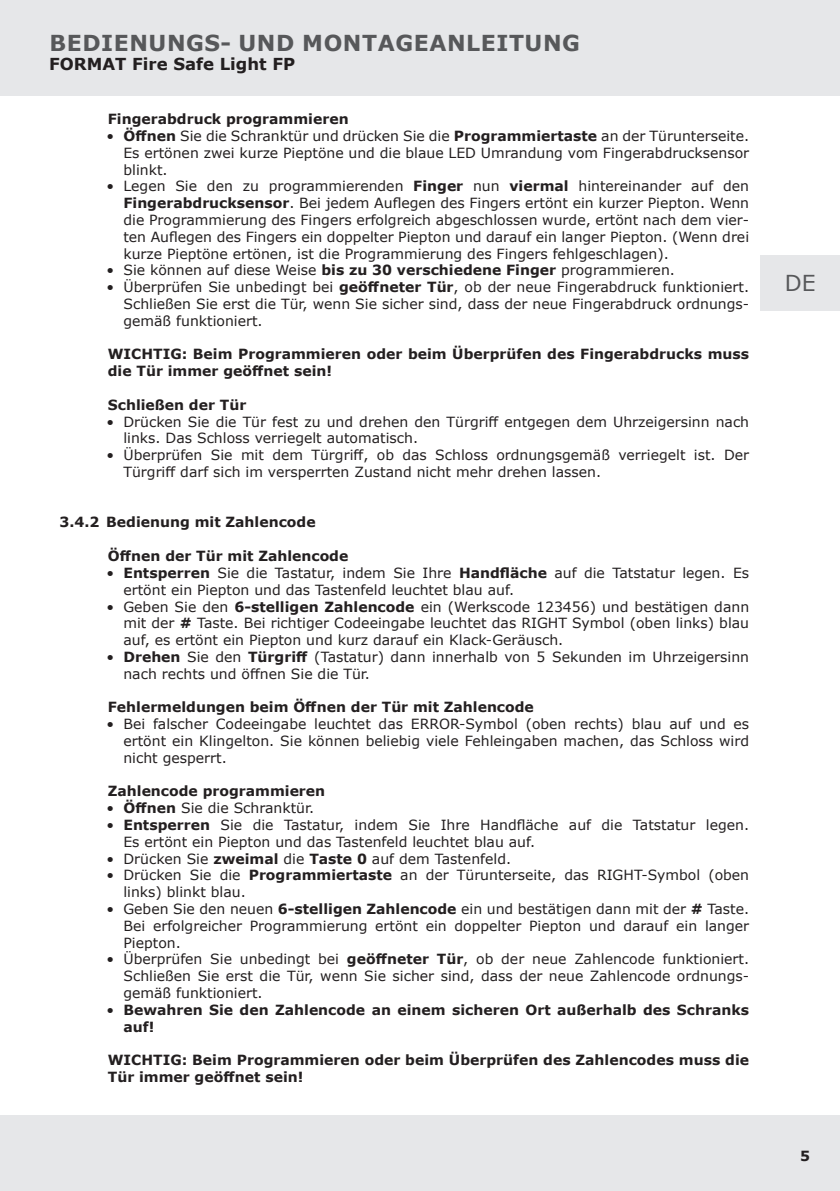
<style>
.page{position:relative;width:840px;height:1191px;background:#fff}
.page>*{position:absolute;margin:0;border:0;box-sizing:border-box;transform-origin:0 0}
.Kopfzeile_Headline{font:700 22px "Verdana";letter-spacing:.025em;color:#57585a}
.t1{font:22px "Verdana";color:#57585a}
.Subheadline_Titel{font:700 16.4px "Verdana";color:#231f20}
.t2{font:14px/16.8px "Verdana";color:#231f20;text-align:justify}
.Fließtext_bold{font:700 14px/16.8px "Verdana";color:#231f20}
.Fließtext{font:700 14px/16.8px "Verdana";color:#231f20}
.s1{font-weight:700}
.s2{font-weight:400}
</style>
<div class="page">
<div style="left:0;top:1115px;width:839px;height:76px;background:#e6e7e9"></div>
<div style="left:760px;top:255px;width:79px;height:55px;background:#e6e7e9"></div>
<div style="left:0;top:0;width:839px;height:95px;background:#e6e7e9"></div>
<p class="Kopfzeile_Headline" style="left:49px;top:27px;width:532px">BEDIENUNGS- UND MONTAGEANLEITUNG</p>
<p class="Subheadline_Titel" style="left:49px;top:53px;width:247px">FORMAT Fire Safe Light FP</p>
<p class="Fließtext" style="left:108px;top:110px;width:242px">Fingerabdruck programmieren</p>
<p class="t2" style="left:123px;top:127px;width:627px;text-indent:-17px">• <span class="s1">Öffnen</span> Sie die Schranktür und drücken Sie die <span class="s1">Programmiertaste</span> an der Türunterseite.<br>Es ertönen zwei kurze Pieptöne und die blaue LED Umrandung vom Fingerabdrucksensor blinkt.</p>
<p class="t2" style="left:123px;top:178px;width:627px;text-indent:-17px">• Legen Sie den zu programmierenden <span class="s1">Finger</span> nun <span class="s1">viermal</span> hintereinander auf den <span class="s1">Fingerabdrucksensor</span>. Bei jedem Auflegen des Fingers ertönt ein kurzer Piepton. Wenn die Programmierung des Fingers erfolgreich abgeschlossen wurde, ertönt nach dem vier&shy;ten Auflegen des Fingers ein doppelter Piepton und darauf ein langer Piepton. (Wenn drei kurze Pieptöne ertönen, ist die Programmierung des Fingers fehlgeschlagen).</p>
<p class="t2" style="left:106px;top:262px;width:569px">• Sie können auf diese Weise <span class="s1">bis zu 30 verschiedene Finger</span> programmieren.</p>
<p class="t2" style="left:123px;top:278px;width:627px;text-indent:-17px">• Überprüfen Sie unbedingt bei <span class="s1">geöffneter Tür</span>, ob der neue Fingerabdruck funktioniert.<br>Schließen Sie erst die Tür, wenn Sie sicher sind, dass der neue Fingerabdruck ordnungs&shy;gemäß funktioniert.</p>
<p class="Fließtext" style="left:108px;top:346px;width:642px">WICHTIG: Beim Programmieren oder beim Überprüfen des Fingerabdrucks muss die Tür immer geöffnet sein!</p>
<p class="Fließtext_bold" style="left:108px;top:396px;width:140px">Schließen der Tür</p>
<p class="t2" style="left:123px;top:413px;width:627px;text-indent:-17px">• Drücken Sie die Tür fest zu und drehen den Türgriff entgegen dem Uhrzeigersinn nach links. Das Schloss verriegelt automatisch.</p>
<p class="t2" style="left:123px;top:446px;width:627px;text-indent:-17px">• Überprüfen Sie mit dem Türgriff, ob das Schloss ordnungsgemäß verriegelt ist. Der<br>Türgriff darf sich im versperrten Zustand nicht mehr drehen lassen.</p>
<p class="Fließtext_bold" style="left:60px;top:514px;width:257px">3.4.2 Bedienung mit Zahlencode</p>
<p class="Fließtext_bold" style="left:108px;top:547px;width:242px">Öffnen der Tür mit Zahlencode</p>
<p class="t2" style="left:123px;top:564px;width:627px;text-indent:-17px">• <span class="s1">Entsperren</span> Sie die Tastatur, indem Sie Ihre <span class="s1">Handfläche</span> auf die Tatstatur legen. Es ertönt ein Piepton und das Tastenfeld leuchtet blau auf.</p>
<p class="t2" style="left:123px;top:598px;width:627px;text-indent:-17px">• Geben Sie den <span class="s1">6-stelligen Zahlencode</span> ein (Werkscode 123456) und bestätigen dann mit der <span class="s1">#</span> Taste. Bei richtiger Codeeingabe leuchtet das RIGHT Symbol (oben links) blau auf, es ertönt ein Piepton und kurz darauf ein Klack-Geräusch.</p>
<p class="t2" style="left:123px;top:648px;width:627px;text-indent:-17px">• <span class="s1">Drehen</span> Sie den <span class="s1">Türgriff</span> (Tastatur) dann innerhalb von 5 Sekunden im Uhrzeigersinn nach rechts und öffnen Sie die Tür.</p>
<p class="Fließtext_bold" style="left:108px;top:698px;width:427px">Fehlermeldungen beim Öffnen der Tür mit Zahlencode</p>
<p class="t2" style="left:123px;top:715px;width:627px;text-indent:-17px">• Bei falscher Codeeingabe leuchtet das ERROR-Symbol (oben rechts) blau auf und es ertönt ein Klingelton. Sie können beliebig viele Fehleingaben machen, das Schloss wird nicht gesperrt.</p>
<p class="Fließtext_bold" style="left:108px;top:782px;width:219px">Zahlencode programmieren</p>
<p class="t2" style="left:106px;top:799px;width:209px">• <span class="s1">Öffnen</span> Sie die Schranktür.</p>
<p class="t2" style="left:123px;top:816px;width:627px;text-indent:-17px">• <span class="s1">Entsperren</span> Sie die Tastatur, indem Sie Ihre Handfläche auf die Tatstatur legen.<br>Es ertönt ein Piepton und das Tastenfeld leuchtet blau auf.</p>
<p class="t2" style="left:106px;top:850px;width:406px">• Drücken Sie <span class="s1">zweimal</span> die <span class="s1">Taste 0</span> auf dem Tastenfeld.</p>
<p class="t2" style="left:123px;top:866px;width:627px;text-indent:-17px">• Drücken Sie die <span class="s1">Programmiertaste</span> an der Türunterseite, das RIGHT-Symbol (oben links) blinkt blau.</p>
<p class="t2" style="left:123px;top:900px;width:627px;text-indent:-17px">• Geben Sie den neuen <span class="s1">6-stelligen Zahlencode</span> ein und bestätigen dann mit der <span class="s1">#</span> Taste.<br>Bei erfolgreicher Programmierung ertönt ein doppelter Piepton und darauf ein langer Piepton.</p>
<p class="t2" style="left:123px;top:950px;width:627px;text-indent:-17px">• Überprüfen Sie unbedingt bei <span class="s1">geöffneter Tür</span>, ob der neue Zahlencode funktioniert.<br>Schließen Sie erst die Tür, wenn Sie sicher sind, dass der neue Zahlencode ordnungs&shy;gemäß funktioniert.</p>
<p class="Fließtext" style="left:123px;top:1001px;width:627px;text-indent:-17px"><span class="s2">•</span> Bewahren Sie den Zahlencode an einem sicheren Ort außerhalb des Schranks auf!</p>
<p class="Fließtext_bold" style="left:108px;top:1051px;width:642px">WICHTIG: Beim Programmieren oder beim Überprüfen des Zahlencodes muss die<br>Tür immer geöffnet sein!</p>
<h1 class="t1" style="left:784px;top:268px;width:32px">DE</h1>
<p class="Fließtext" style="left:799px;top:1147px;width:11px">5</p>
</div>
